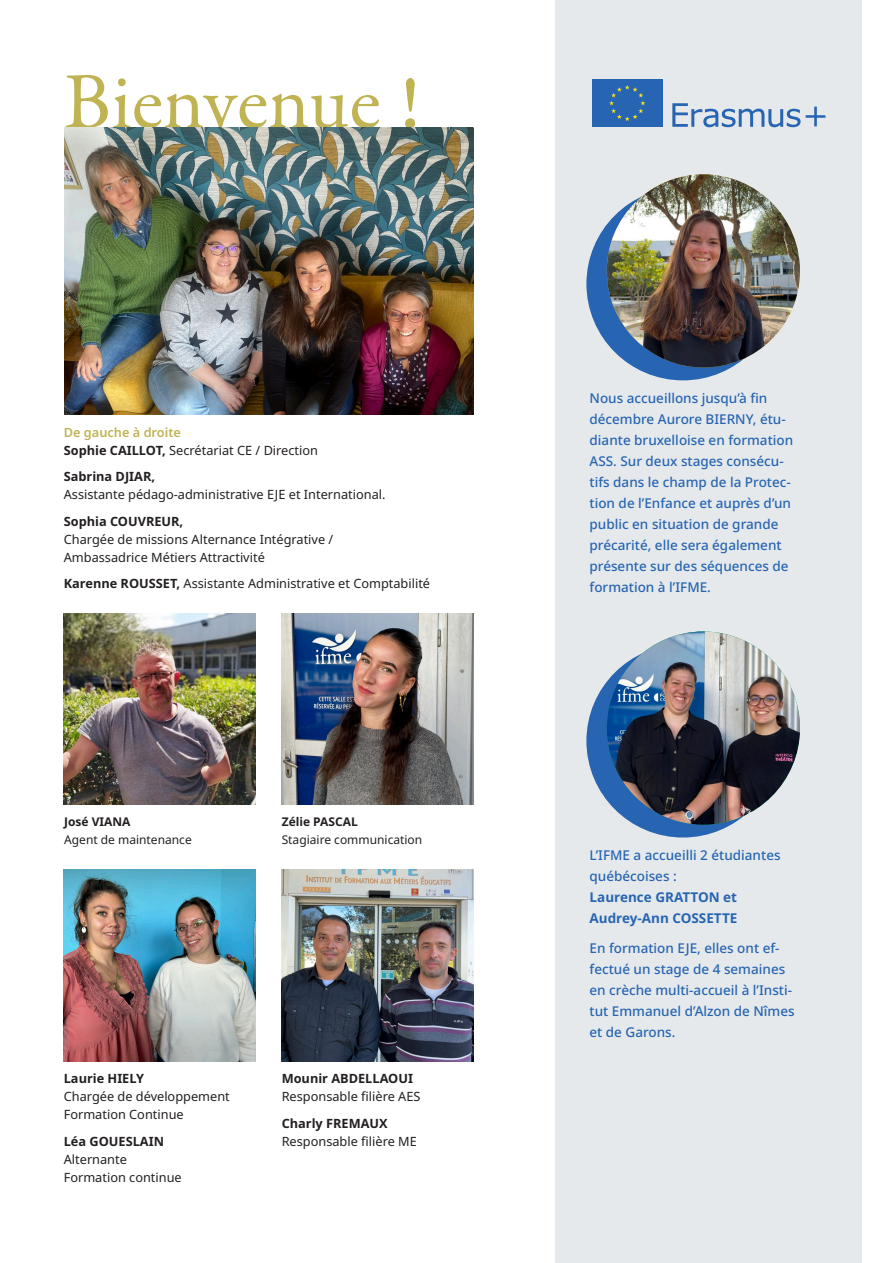
<style>
.page{position:relative;width:893px;height:1263px;background:#fff}
.page>*{position:absolute;margin:0;border:0;box-sizing:border-box;transform-origin:0 0}
.t1{font:81px "Garamond Premr Pro";letter-spacing:-.01em;color:#c0b353}
.t2{font:500 13.5px/21px "Noto Sans";color:#2765b2}
.t3{font:700 13.5px/21px "Noto Sans";color:#2765b2}
.t4{font:12.75px/18px "Noto Sans";color:#231f20}
.t5{font:700 12.75px "Noto Sans";color:#231f20}
.t6{font:600 12.75px "Noto Sans";color:#c0b353}
.t7{font:12px "Noto Sans";color:#231f20}
.t8{font:700 12px "Noto Sans";color:#231f20}
.s1{font-weight:700}
</style>
<div class="page">
<div style="left:555px;top:0;width:306px;height:1263px;background:#e5e9eb"></div>
<img style="left:64px;top:128px;width:409px;height:287px">
<div style="left:586px;top:187px;width:194px;height:193px;background:#2765b2;border-radius:50%"></div>
<img style="left:607px;top:174px;width:193px;height:193px;border-radius:97px">
<div style="left:586px;top:644px;width:194px;height:193px;background:#2765b2;border-radius:50%"></div>
<img style="left:607px;top:631px;width:193px;height:194px;border-radius:97px">
<img style="left:64px;top:613px;width:191px;height:192px">
<img style="left:282px;top:613px;width:191px;height:192px">
<img style="left:64px;top:870px;width:191px;height:191px">
<img style="left:282px;top:870px;width:191px;height:191px">
<svg style="left:672px;top:103px;width:153px;height:24px"></svg>
<div style="left:592px;top:80px;width:70px;height:47px;background:#2765b2"></div>
<svg style="left:609px;top:85px;width:36px;height:36px"></svg>
<p class="t1" style="left:64px;top:53px;width:358px">Bienvenue !</p>
<p class="t6" style="left:64px;top:423px;width:119px">De gauche à droite</p>
<p class="t4" style="left:64px;top:441px;width:256px"><span class="s1">Sophie CAILLOT,</span> Secrétariat CE / Direction</p>
<p class="t4" style="left:64px;top:468px;width:323px"><span class="s1">Sabrina DJIAR,<br></span>Assistante pédago-administrative EJE et International.</p>
<p class="t4" style="left:64px;top:512px;width:271px"><span class="s1">Sophia COUVREUR,<br></span>Chargée de missions Alternance Intégrative /<br>Ambassadrice Métiers Attractivité</p>
<p class="t4" style="left:64px;top:575px;width:368px"><span class="s1">Karenne ROUSSET,</span> Assistante Administrative et Comptabilité</p>
<p class="t8" style="left:64px;top:813px;width:68px">José VIANA</p>
<p class="t7" style="left:64px;top:831px;width:129px">Agent de maintenance</p>
<p class="t8" style="left:282px;top:813px;width:78px">Zélie PASCAL</p>
<p class="t7" style="left:282px;top:831px;width:142px">Stagiaire communication</p>
<p class="t5" style="left:64px;top:1069px;width:82px">Laurie HIELY</p>
<p class="t4" style="left:64px;top:1088px;width:168px">Chargée de développement<br>Formation Continue</p>
<p class="t5" style="left:64px;top:1132px;width:102px">Léa GOUESLAIN</p>
<p class="t4" style="left:64px;top:1150px;width:120px">Alternante<br>Formation continue</p>
<p class="t5" style="left:282px;top:1069px;width:133px">Mounir ABDELLAOUI</p>
<p class="t4" style="left:282px;top:1088px;width:140px">Responsable filière AES</p>
<p class="t5" style="left:282px;top:1114px;width:107px">Charly FREMAUX</p>
<p class="t4" style="left:282px;top:1132px;width:137px">Responsable filière ME</p>
<p class="t2" style="left:589px;top:388px;width:205px">Nous accueillons jusqu’à fin décembre Aurore BIERNY, étu&shy;diante bruxelloise en formation<br>ASS. Sur deux stages consécu&shy;tifs dans le champ de la Protec&shy;tion de l’Enfance et auprès d’un public en situation de grande précarité, elle sera également présente sur des séquences de formation à l’IFME.</p>
<p class="t2" style="left:589px;top:845px;width:193px">L’IFME a accueilli 2 étudiantes québécoises :</p>
<p class="t3" style="left:589px;top:887px;width:149px">Laurence GRATTON et<br>Audrey-Ann COSSETTE</p>
<p class="t2" style="left:589px;top:938px;width:207px">En formation EJE, elles ont ef&shy;fectué un stage de 4 semaines en crèche multi-accueil à l’Insti&shy;tut Emmanuel d’Alzon de Nîmes et de Garons.</p>
</div>
